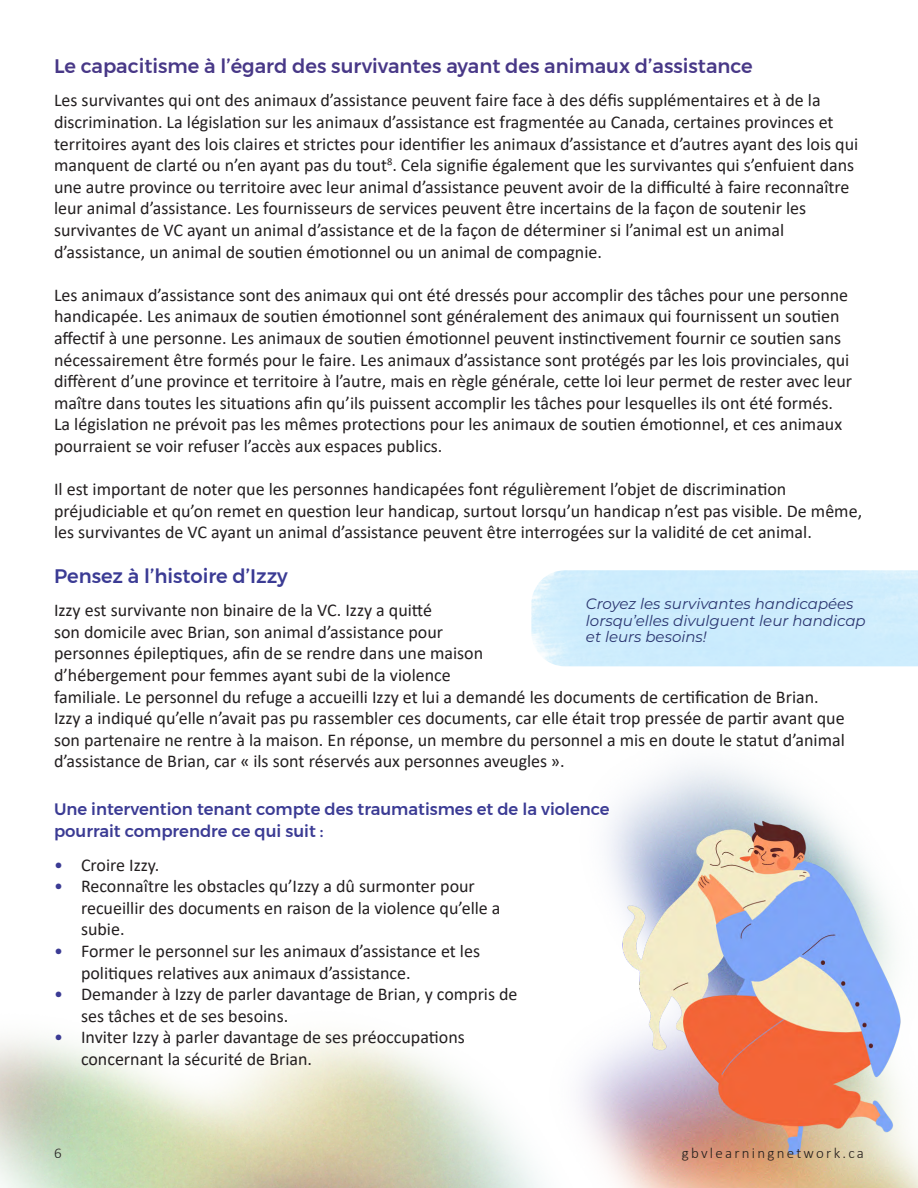
<style>
.page{position:relative;width:918px;height:1188px;background:#fff}
.page>*{position:absolute;margin:0;border:0;box-sizing:border-box;transform-origin:0 0}
.t1{font:500 19.5px "Montserrat";color:#483887}
.t2{font:500 19.5px "Montserrat";color:#3b3b94}
.t3{font:18px/21.6px "Calibri";color:#231f20}
.Heading_2{font:500 16.5px/22.5px "Montserrat";color:#3b3b94}
.Heading_2-2{font:italic 15px/16.2px "Montserrat";color:#2b3670}
.t4{font:300 15px "Calibri";letter-spacing:.15em;color:#241e1b}
.t5{font:300 15px "Calibri";color:#231f20}
.s1{color:#3b3b94}
</style>
<div class="page">
<img style="left:607px;top:764px;width:311px;height:424px">
<img style="left:0;top:871px;width:697px;height:317px">
<h2 class="t1" style="left:54px;top:51px;width:700px">Le capacitisme à l’égard des survivantes ayant des animaux d’assistance</h2>
<p class="t3" style="left:54px;top:89px;width:806px">Les survivantes qui ont des animaux d’assistance peuvent faire face à des défis supplémentaires et à de la discrimination. La législation sur les animaux d’assistance est fragmentée au Canada, certaines provinces et territoires ayant des lois claires et strictes pour identifier les animaux d’assistance et d’autres ayant des lois qui manquent de clarté ou n’en ayant pas du tout<sup>8</sup>. Cela signifie également que les survivantes qui s’enfuient dans une autre province ou territoire avec leur animal d’assistance peuvent avoir de la difficulté à faire reconnaître leur animal d’assistance. Les fournisseurs de services peuvent être incertains de la façon de soutenir les survivantes de VC ayant un animal d’assistance et de la façon de déterminer si l’animal est un animal d’assistance, un animal de soutien émotionnel ou un animal de compagnie.</p>
<p class="t3" style="left:54px;top:284px;width:800px">Les animaux d’assistance sont des animaux qui ont été dressés pour accomplir des tâches pour une personne handicapée. Les animaux de soutien émotionnel sont généralement des animaux qui fournissent un soutien affectif à une personne. Les animaux de soutien émotionnel peuvent instinctivement fournir ce soutien sans nécessairement être formés pour le faire. Les animaux d’assistance sont protégés par les lois provinciales, qui diffèrent d’une province et territoire à l’autre, mais en règle générale, cette loi leur permet de rester avec leur maître dans toutes les situations afin qu’ils puissent accomplir les tâches pour lesquelles ils ont été formés.<br>La législation ne prévoit pas les mêmes protections pour les animaux de soutien émotionnel, et ces animaux pourraient se voir refuser l’accès aux espaces publics.</p>
<p class="t3" style="left:54px;top:478px;width:810px">Il est important de noter que les personnes handicapées font régulièrement l’objet de discrimination préjudiciable et qu’on remet en question leur handicap, surtout lorsqu’un handicap n’est pas visible. De même, les survivantes de VC ayant un animal d’assistance peuvent être interrogées sur la validité de cet animal.</p>
<h2 class="t2" style="left:54px;top:560px;width:235px">Pensez à l’histoire d’Izzy</h2>
<p class="t3" style="left:54px;top:599px;width:792px">Izzy est survivante non binaire de la VC. Izzy a quitté<br>son domicile avec Brian, son animal d’assistance pour<br>personnes épileptiques, afin de se rendre dans une maison<br>d’hébergement pour femmes ayant subi de la violence<br>familiale. Le personnel du refuge a accueilli Izzy et lui a demandé les documents de certification de Brian.<br>Izzy a indiqué qu’elle n’avait pas pu rassembler ces documents, car elle était trop pressée de partir avant que son partenaire ne rentre à la maison. En réponse, un membre du personnel a mis en doute le statut d’animal d’assistance de Brian, car « ils sont réservés aux personnes aveugles ».</p>
<p class="Heading_2" style="left:54px;top:797px;width:557px">Une intervention tenant compte des traumatismes et de la violence pourrait comprendre ce qui suit :</p>
<p class="t3" style="left:54px;top:853px;width:107px"><span class="s1">•</span> Croire Izzy.</p>
<p class="t3" style="left:81px;top:875px;width:421px;text-indent:-27px"><span class="s1">•</span> Reconnaître les obstacles qu’Izzy a dû surmonter pour recueillir des documents en raison de la violence qu’elle a subie.</p>
<p class="t3" style="left:81px;top:940px;width:401px;text-indent:-27px"><span class="s1">•</span> Former le personnel sur les animaux d’assistance et les politiques relatives aux animaux d’assistance.</p>
<p class="t3" style="left:81px;top:983px;width:438px;text-indent:-27px"><span class="s1">•</span> Demander à Izzy de parler davantage de Brian, y compris de ses tâches et de ses besoins.</p>
<p class="t3" style="left:81px;top:1026px;width:385px;text-indent:-27px"><span class="s1">•</span> Inviter Izzy à parler davantage de ses préoccupations concernant la sécurité de Brian.</p>
<p class="Heading_2-2" style="left:586px;top:595px;width:281px">Croyez les survivantes handicapées lorsqu’elles divulguent leur handicap et leurs besoins!</p>
<p class="t5" style="left:54px;top:1144px;width:9px">6</p>
<p class="t4" style="left:682px;top:1144px;width:184px">gbvlearningnetwork.ca</p>
</div>
